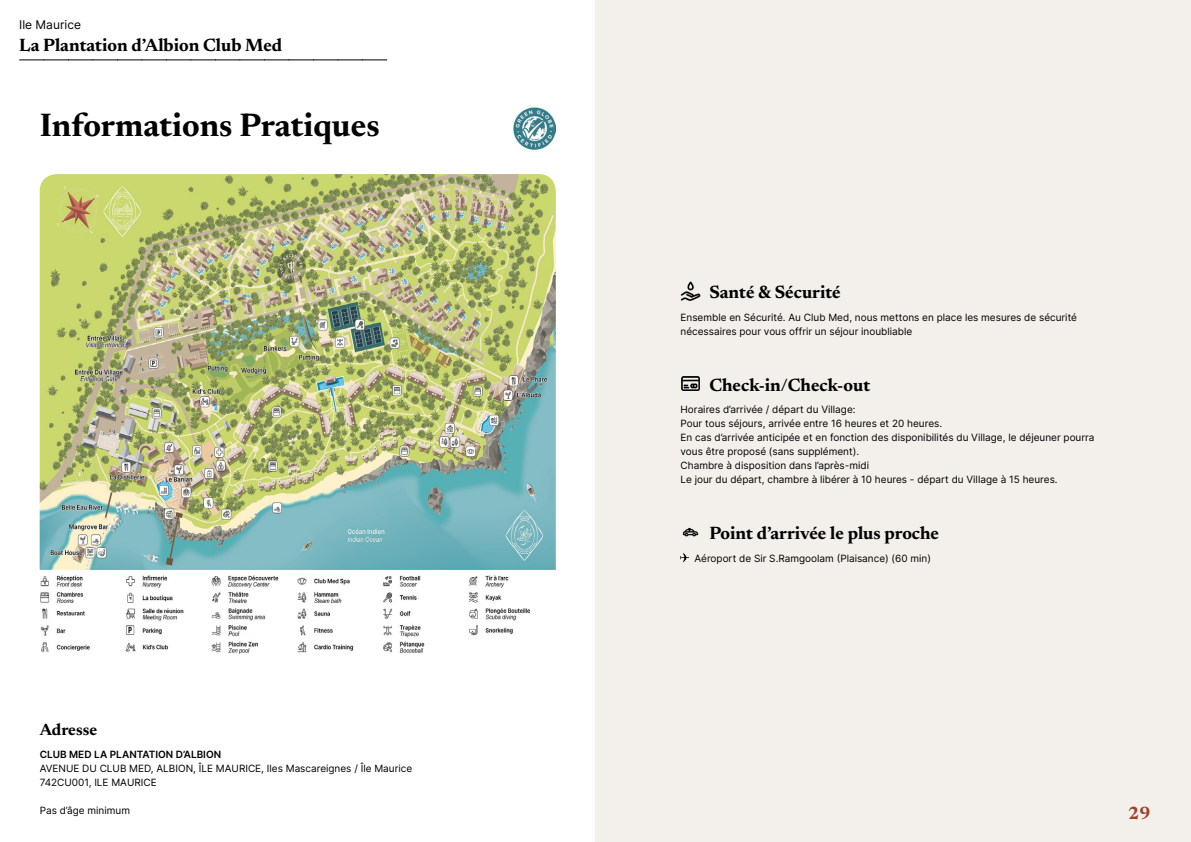
<style>
.page{position:relative;width:1191px;height:842px;background:#fff}
.page>*{position:absolute;margin:0;border:0;box-sizing:border-box;transform-origin:0 0}
.t1{font:700 33px "Newsreader 24 pt";color:#000}
.t2{font:700 18px "Newsreader 24 pt";color:#000}
.t3{font:700 18px "Newsreader 24 pt";color:#9d432c}
.t4{font:700 16.5px "Newsreader 24 pt";color:#000}
.t5{font:12px "Inter";color:#000}
.t6{font:10px/14px "Inter";color:#000}
.t7{font:600 10px "Inter";color:#000}
</style>
<div class="page">
<div style="left:595px;top:0;width:596px;height:842px;background:#f3f0ec"></div>
<img style="left:40px;top:174px;width:516px;height:480px">
<svg style="left:20px;top:60px;width:367px;height:1px"></svg>
<img style="left:513px;top:107px;width:43px;height:43px">
<img style="left:680px;top:281px;width:20px;height:20px">
<img style="left:681px;top:376px;width:18px;height:14px">
<img style="left:682px;top:527px;width:17px;height:10px">
<svg style="left:680px;top:553px;width:9px;height:9px"></svg>
<p class="t5" style="left:19px;top:15px;width:63px">Ile Maurice</p>
<h2 class="t2" style="left:19px;top:32px;width:264px">La Plantation d’Albion Club Med</h2>
<h1 class="t1" style="left:40px;top:101px;width:341px">Informations Pratiques</h1>
<h3 class="t4" style="left:40px;top:718px;width:59px">Adresse</h3>
<p class="t7" style="left:40px;top:747px;width:183px">CLUB MED LA PLANTATION D’ALBION</p>
<p class="t6" style="left:40px;top:761px;width:374px">AVENUE DU CLUB MED, ALBION, ÎLE MAURICE, Iles Mascareignes / Île Maurice<br>742CU001, ILE MAURICE</p>
<p class="t6" style="left:40px;top:803px;width:92px">Pas d’âge minimum</p>
<h2 class="t2" style="left:709px;top:279px;width:133px">Santé &amp; Sécurité</h2>
<p class="t6" style="left:680px;top:310px;width:398px">Ensemble en Sécurité. Au Club Med, nous mettons en place les mesures de sécurité nécessaires pour vous offrir un séjour inoubliable</p>
<h2 class="t2" style="left:709px;top:372px;width:162px">Check-in/Check-out</h2>
<p class="t6" style="left:680px;top:402px;width:415px">Horaires d’arrivée / départ du Village:<br>Pour tous séjours, arrivée entre 16 heures et 20 heures.<br>En cas d’arrivée anticipée et en fonction des disponibilités du Village, le déjeuner pourra vous être proposé (sans supplément).<br>Chambre à disposition dans l’après-midi<br>Le jour du départ, chambre à libérer à 10 heures - départ du Village à 15 heures.</p>
<h2 class="t2" style="left:709px;top:520px;width:231px">Point d’arrivée le plus proche</h2>
<p class="t6" style="left:694px;top:551px;width:238px">Aéroport de Sir S.Ramgoolam (Plaisance) (60 min)</p>
<h2 class="t3" style="left:1128px;top:800px;width:24px">29</h2>
</div>
